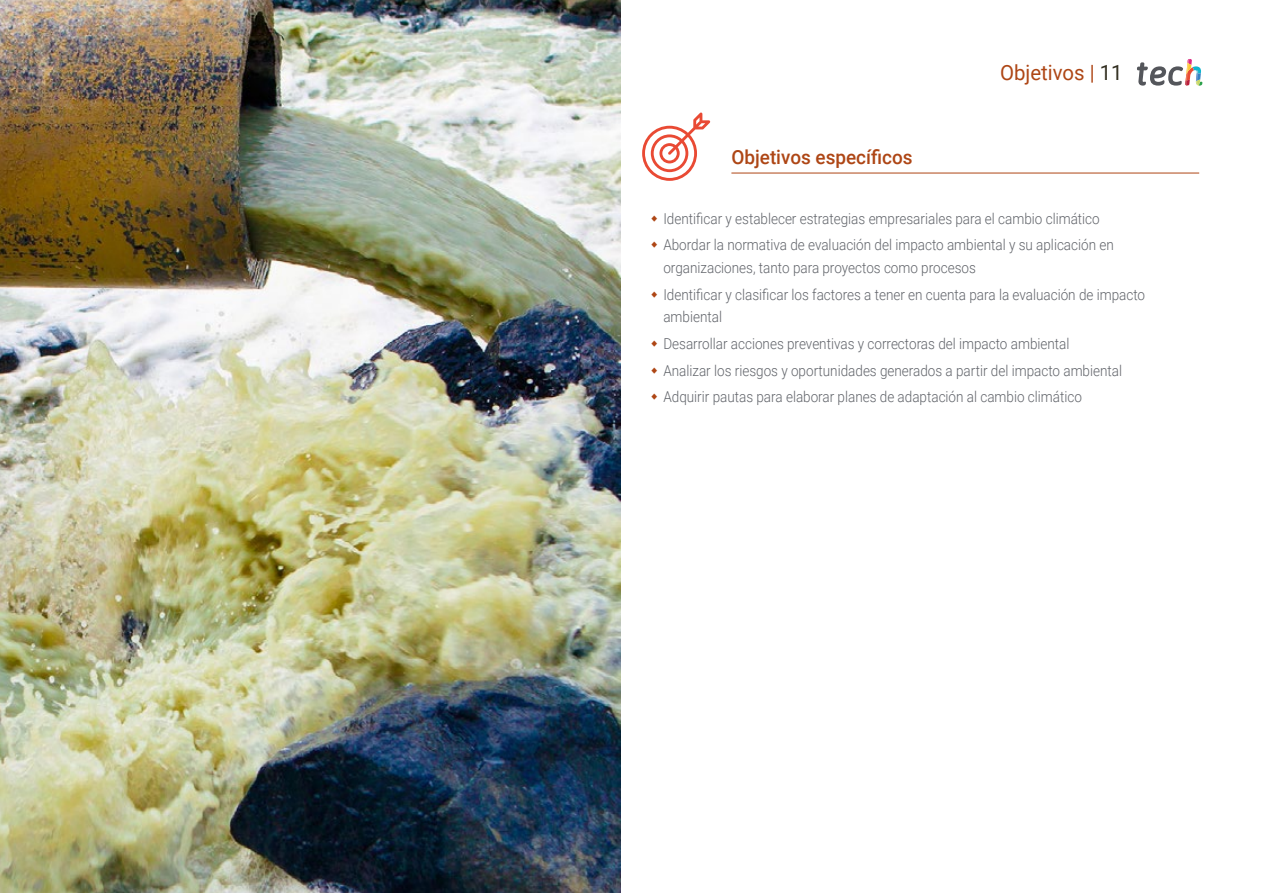
<style>
.page{position:relative;width:1263px;height:893px;background:#fff}
.page>*{position:absolute;margin:0;border:0;box-sizing:border-box;transform-origin:0 0}
.t1{font:21px "Roboto";color:#ae4615}
.t2{font:500 19.5px "Roboto";color:#ae4615}
.t3{font:300 15px/26.7px "Roboto";color:#61646a;scale:.9 1}
.s1{color:#312e20}
</style>
<div class="page">
<hr style="left:731px;top:173px;width:468px;height:1px;background:#ae4615">
<svg style="left:642px;top:112px;width:68px;height:69px"></svg>
<img style="left:0;top:0;width:621px;height:893px">
<svg style="left:1137px;top:59px;width:65px;height:27px"></svg>
<h2 class="t2" style="left:731px;top:144px;width:183px">Objetivos específicos</h2>
<h1 class="t1" style="left:1000px;top:57px;width:124px">Objetivos | <span class="s1">11</span></h1>
<p class="t3" style="left:663px;top:204px;width:502px">Identificar y establecer estrategias empresariales para el cambio climático<br>Abordar la normativa de evaluación del impacto ambiental y su aplicación en</p>
<p class="t3" style="left:663px;top:254px;width:537px">organizaciones, tanto para proyectos como procesos<br>Identificar y clasificar los factores a tener en cuenta para la evaluación de impacto</p>
<p class="t3" style="left:663px;top:303px;width:511px">ambiental<br>Desarrollar acciones preventivas y correctoras del impacto ambiental<br>Analizar los riesgos y oportunidades generados a partir del impacto ambiental Adquirir pautas para elaborar planes de adaptación al cambio climático</p>
</div>
